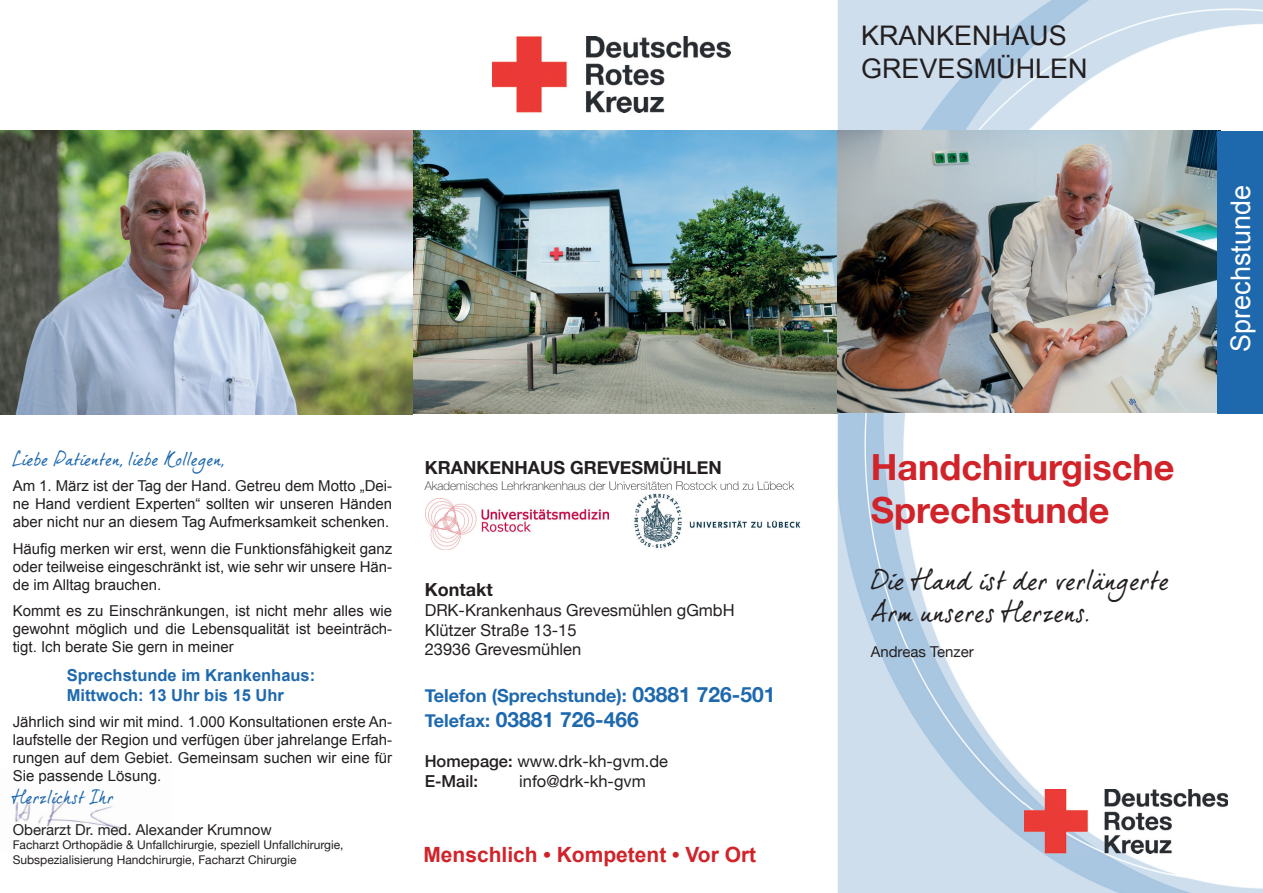
<style>
.page{position:relative;width:1263px;height:893px;background:#fff}
.page>*{position:absolute;margin:0;border:0;box-sizing:border-box;transform-origin:0 0}
.t1{font:700 36px/43.2px "Helvetica Neue";color:#d1232a}
.t2{font:27px/32.4px "dear Joe 5 CASUAL P";color:#231f20}
.t3{font:27px/32.4px "Arial";color:#231f20}
.t4{font:27px "Arial";color:#fff}
.t5{font:700 21px "Arial";color:#d1232a}
.t6{font:700 21px "Helvetica Neue";color:#1e69ae}
.t7{font:18px "dear Joe 5 CASUAL P";color:#1e69ae}
.t8{font:700 18px "Helvetica Neue";color:#1e69ae}
.t9{font:700 18px "Helvetica Neue";color:#231f20}
.t10{font:16.5px/19.8px "Helvetica Neue";color:#231f20}
.t11{font:700 16.5px/19.8px "Arial";color:#1e69ae}
.t12{font:15px/18px "Arial";color:#231f20;text-align:justify}
.t13{font:15px "Helvetica Neue";color:#231f20}
.t14{font:12px/14.4px "Helvetica Neue";color:#231f20}
.t15{font:100 12px "Helvetica Neue";color:#231f20}
.s1{font-size:21px}
.s2{font-size:18px}
.s3{font-weight:500}
</style>
<div class="page">
<img style="left:14px;top:796px;width:108px;height:33px">
<img style="left:838px;top:0;width:425px;height:893px">
<img style="left:492px;top:37px;width:238px;height:75px">
<img style="left:0;top:131px;width:1220px;height:284px">
<img style="left:1024px;top:789px;width:204px;height:64px">
<img style="left:426px;top:499px;width:183px;height:51px">
<img style="left:634px;top:489px;width:167px;height:59px">
<img style="left:616px;top:486px;width:178px;height:4px">
<div style="left:1217px;top:131px;width:46px;height:283px;background:#1e69ae"></div>
<p class="t7" style="left:13px;top:448px;width:213px">Liebe Patienten, liebe Kollegen,</p>
<p class="t12" style="left:13px;top:477px;width:381px">Am 1. März ist der Tag der Hand. Getreu dem Motto „Dei&shy;ne Hand verdient Experten“ sollten wir unseren Händen aber nicht nur an diesem Tag Aufmerksamkeit schenken.</p>
<p class="t12" style="left:13px;top:540px;width:381px">Häufig merken wir erst, wenn die Funktionsfähigkeit ganz oder teilweise eingeschränkt ist, wie sehr wir unsere Hän&shy;de im Alltag brauchen.</p>
<p class="t12" style="left:13px;top:602px;width:381px">Kommt es zu Einschränkungen, ist nicht mehr alles wie gewohnt möglich und die Lebensqualität ist beeinträch&shy;tigt. Ich berate Sie gern in meiner</p>
<p class="t11" style="left:67px;top:666px;width:250px">Sprechstunde im Krankenhaus:<br>Mittwoch: 13 Uhr bis 15 Uhr</p>
<p class="t12" style="left:13px;top:713px;width:381px">Jährlich sind wir mit mind. 1.000 Konsultationen erste An&shy;laufstelle der Region und verfügen über jahrelange Erfah&shy;rungen auf dem Gebiet. Gemeinsam suchen wir eine für Sie passende Lösung.</p>
<p class="t7" style="left:13px;top:786px;width:103px">Herzlichst Ihr</p>
<p class="t13" style="left:13px;top:818px;width:260px">Oberarzt Dr. med. Alexander Krumnow</p>
<p class="t14" style="left:13px;top:838px;width:332px">Facharzt Orthopädie &amp; Unfallchirurgie, speziell Unfallchirurgie,<br>Subspezialisierung Handchirurgie, Facharzt Chirurgie</p>
<p class="t9" style="left:425px;top:453px;width:299px">KRANKENHAUS GREVESMÜHLEN</p>
<p class="t15" style="left:425px;top:476px;width:371px">Akademisches Lehrkrankenhaus der Universitäten Rostock und zu Lübeck</p>
<p class="t9" style="left:425px;top:575px;width:70px">Kontakt</p>
<p class="t10" style="left:425px;top:601px;width:311px">DRK-Krankenhaus Grevesmühlen gGmbH<br>Klützer Straße 13-15<br>23936 Grevesmühlen</p>
<p class="t8" style="left:425px;top:682px;width:352px">Telefon (Sprechstunde): <span class="s1">03881 726-501</span></p>
<h3 class="t6" style="left:425px;top:703px;width:215px"><span class="s2">Telefax:</span> 03881 726-466</h3>
<p class="t10" style="left:425px;top:752px;width:245px"><span class="s3">Homepage:</span> www.drk-kh-gvm.de<br><span class="s3">E-Mail:</span></p>
<p class="t10" style="left:519px;top:772px;width:128px">info@drk-kh-gvm</p>
<h3 class="t5" style="left:423px;top:841px;width:334px">Menschlich • Kompetent • Vor Ort</h3>
<h2 class="t3" style="left:861px;top:20px;width:228px">KRANKENHAUS<br>GREVESMÜHLEN</h2>
<h1 class="t1" style="left:871px;top:446px;width:305px">Handchirurgische<br>Sprechstunde</h1>
<h2 class="t2" style="left:871px;top:563px;width:300px">Die Hand ist der verlängerte<br>Arm unseres Herzens.</h2>
<p class="t13" style="left:871px;top:641px;width:105px">Andreas Tenzer</p>
<h2 class="t4" style="left:1223px;top:352px;width:168px;rotate:-90deg">Sprechstunde</h2>
</div>
